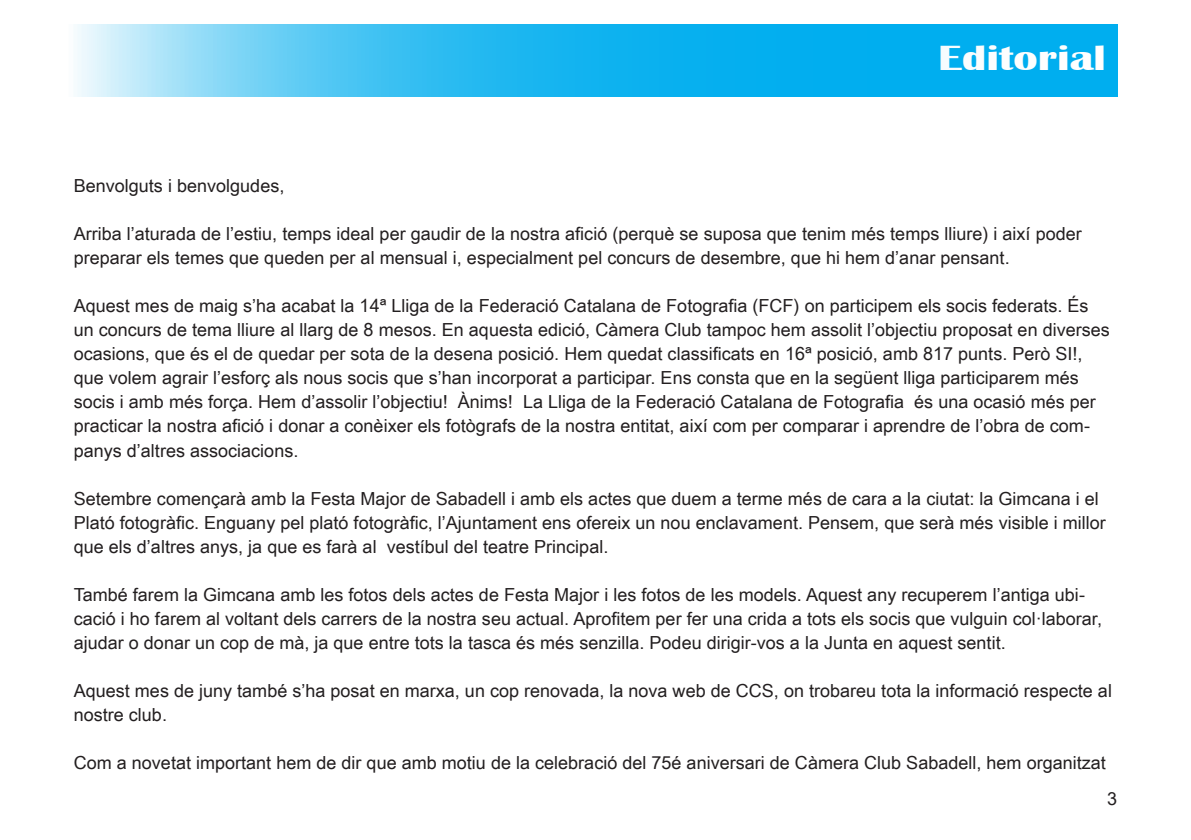
<style>
.page{position:relative;width:1191px;height:840px;background:#fff}
.page>*{position:absolute;margin:0;border:0;box-sizing:border-box;transform-origin:0 0}
.t1{font:700 36px "Britannic";color:#fff;scale:1.25 1}
.t2{font:18px/24px "Arial Narrow";color:#231f20;scale:1.22 1}
.t3{font:18px "Arial";color:#231f20}
</style>
<div class="page">
<svg style="left:77px;top:24px;width:1040px;height:72px"></svg>
<h1 class="t1" style="left:938px;top:38px;width:136px">Editorial</h1>
<p class="t2" style="left:74px;top:173px;width:174px">Benvolguts i benvolgudes,</p>
<p class="t2" style="left:74px;top:221px;width:828px">Arriba l’aturada de l’estiu, temps ideal per gaudir de la nostra afició (perquè se suposa que tenim més temps lliure) i així poder preparar els temes que queden per al mensual i, especialment pel concurs de desembre, que hi hem d’anar pensant.</p>
<p class="t2" style="left:74px;top:293px;width:851px">Aquest mes de maig s’ha acabat la 14ª Lliga de la Federació Catalana de Fotografia (FCF) on participem els socis federats. És un concurs de tema lliure al llarg de 8 mesos. En aquesta edició, Càmera Club tampoc hem assolit l’objectiu proposat en diverses ocasions, que és el de quedar per sota de la desena posició. Hem quedat classificats en 16ª posició, amb 817 punts. Però SI!, que volem agrair l’esforç als nous socis que s’han incorporat a participar. Ens consta que en la següent lliga participarem més socis i amb més força. Hem d’assolir l’objectiu! Ànims! La Lliga de la Federació Catalana de Fotografia és una ocasió més per practicar la nostra afició i donar a conèixer els fotògrafs de la nostra entitat, així com per comparar i aprendre de l’obra de com&shy;panys d’altres associacions.</p>
<p class="t2" style="left:74px;top:485px;width:847px">Setembre començarà amb la Festa Major de Sabadell i amb els actes que duem a terme més de cara a la ciutat: la Gimcana i el<br>Plató fotogràfic. Enguany pel plató fotogràfic, l’Ajuntament ens ofereix un nou enclavament. Pensem, que serà més visible i millor que els d’altres anys, ja que es farà al vestíbul del teatre Principal.</p>
<p class="t2" style="left:74px;top:581px;width:844px">També farem la Gimcana amb les fotos dels actes de Festa Major i les fotos de les models. Aquest any recuperem l’antiga ubi&shy;cació i ho farem al voltant dels carrers de la nostra seu actual. Aprofitem per fer una crida a tots els socis que vulguin col·laborar, ajudar o donar un cop de mà, ja que entre tots la tasca és més senzilla. Podeu dirigir-vos a la Junta en aquest sentit.</p>
<p class="t2" style="left:74px;top:677px;width:852px">Aquest mes de juny també s’ha posat en marxa, un cop renovada, la nova web de CCS, on trobareu tota la informació respecte al nostre club.</p>
<p class="t2" style="left:74px;top:749px;width:847px">Com a novetat important hem de dir que amb motiu de la celebració del 75é aniversari de Càmera Club Sabadell, hem organitzat</p>
<p class="t3" style="left:1107px;top:785px;width:12px">3</p>
</div>
